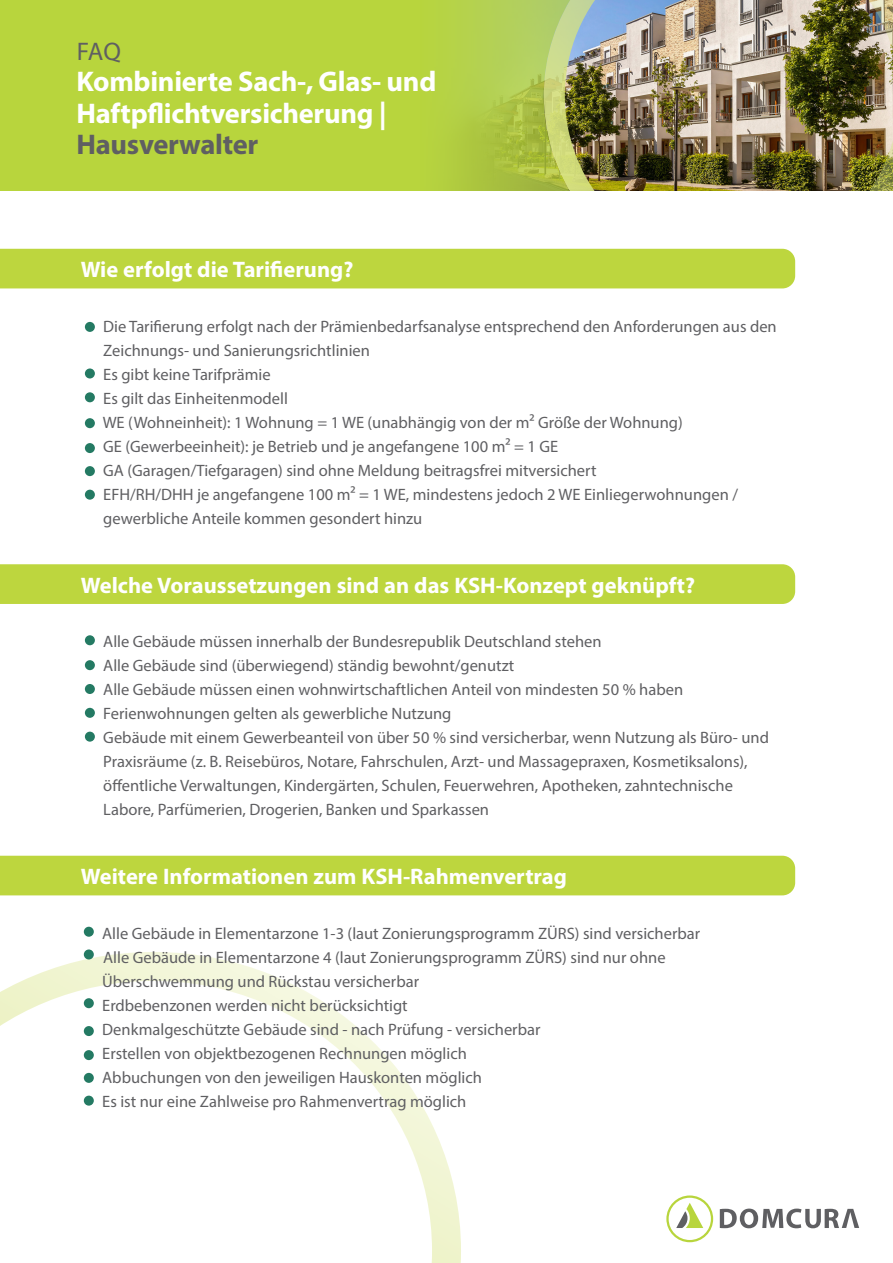
<style>
.page{position:relative;width:893px;height:1263px;background:#fff}
.page>*{position:absolute;margin:0;border:0;box-sizing:border-box;transform-origin:0 0}
.t1{font:700 28.5px "Myriad Pro";letter-spacing:-.01em;color:#fff}
.t2{font:700 28.5px "Myriad Pro";letter-spacing:-.01em;color:#5f5f62}
.t3{font:25.5px "Myriad Pro";color:#5f5f62}
.Copy_bullet{font:700 22.5px "Myriad Pro";color:#fff}
.t4{font:16.5px/24px "Myriad Pro";color:#5f5f62}
</style>
<div class="page">
<svg style="left:0;top:952px;width:461px;height:311px"></svg>
<div style="left:85px;top:322px;width:10px;height:10px;background:#247a63;border-radius:50%"></div>
<svg style="left:666px;top:1195px;width:47px;height:47px"></svg>
<svg style="left:720px;top:1208px;width:139px;height:20px"></svg>
<div style="left:85px;top:368px;width:10px;height:10px;background:#247a63;border-radius:50%"></div>
<div style="left:85px;top:392px;width:10px;height:10px;background:#247a63;border-radius:50%"></div>
<div style="left:85px;top:466px;width:10px;height:10px;background:#247a63;border-radius:50%"></div>
<div style="left:85px;top:418px;width:10px;height:10px;background:#247a63;border-radius:50%"></div>
<div style="left:85px;top:443px;width:10px;height:10px;background:#247a63;border-radius:50%"></div>
<div style="left:85px;top:490px;width:10px;height:10px;background:#247a63;border-radius:50%"></div>
<div style="left:0;top:564px;width:795px;height:40px;background:#bdd63e"></div>
<div style="left:85px;top:635px;width:10px;height:10px;background:#247a63;border-radius:50%"></div>
<div style="left:85px;top:660px;width:10px;height:10px;background:#247a63;border-radius:50%"></div>
<div style="left:85px;top:684px;width:10px;height:10px;background:#247a63;border-radius:50%"></div>
<div style="left:85px;top:708px;width:10px;height:10px;background:#247a63;border-radius:50%"></div>
<div style="left:85px;top:732px;width:10px;height:10px;background:#247a63;border-radius:50%"></div>
<div style="left:0;top:856px;width:795px;height:39px;background:#bdd63e"></div>
<div style="left:84px;top:927px;width:10px;height:10px;background:#247a63;border-radius:50%"></div>
<div style="left:84px;top:949px;width:10px;height:10px;background:#247a63;border-radius:50%"></div>
<div style="left:84px;top:998px;width:10px;height:10px;background:#247a63;border-radius:50%"></div>
<div style="left:84px;top:1050px;width:10px;height:10px;background:#247a63;border-radius:50%"></div>
<div style="left:84px;top:1073px;width:10px;height:10px;background:#247a63;border-radius:50%"></div>
<div style="left:84px;top:1095px;width:10px;height:11px;background:#247a63;border-radius:50%"></div>
<div style="left:84px;top:1026px;width:10px;height:10px;background:#247a63;border-radius:50%"></div>
<img style="left:0;top:0;width:893px;height:191px">
<div style="left:0;top:249px;width:795px;height:39px;background:#bdd63e"></div>
<p class="t3" style="left:77px;top:35px;width:46px">FAQ</p>
<p class="t1" style="left:77px;top:63px;width:361px">Kombinierte Sach-, Glas- und</p>
<p class="t1" style="left:77px;top:95px;width:312px">Haftpflichtversicherung |</p>
<p class="t2" style="left:77px;top:126px;width:183px">Hausverwalter</p>
<p class="Copy_bullet" style="left:81px;top:255px;width:274px">Wie erfolgt die Tarifierung?</p>
<p class="t4" style="left:103px;top:314px;width:675px">Die Tarifierung erfolgt nach der Prämienbedarfsanalyse entsprechend den Anforderungen aus den<br>Zeichnungs- und Sanierungsrichtlinien</p>
<p class="t4" style="left:103px;top:362px;width:169px">Es gibt keine Tarifprämie</p>
<p class="t4" style="left:103px;top:386px;width:186px">Es gilt das Einheitenmodell</p>
<p class="t4" style="left:103px;top:410px;width:582px">WE (Wohneinheit): 1 Wohnung = 1 WE (unabhängig von der m² Größe der Wohnung)</p>
<p class="t4" style="left:103px;top:434px;width:456px">GE (Gewerbeeinheit): je Betrieb und je angefangene 100 m² = 1 GE</p>
<p class="t4" style="left:103px;top:458px;width:495px">GA (Garagen/Tiefgaragen) sind ohne Meldung beitragsfrei mitversichert</p>
<p class="t4" style="left:103px;top:482px;width:636px">EFH/RH/DHH je angefangene 100 m² = 1 WE, mindestens jedoch 2 WE Einliegerwohnungen / gewerbliche Anteile kommen gesondert hinzu</p>
<p class="Copy_bullet" style="left:81px;top:570px;width:616px">Welche Voraussetzungen sind an das KSH-Konzept geknüpft?</p>
<p class="t4" style="left:103px;top:629px;width:500px">Alle Gebäude müssen innerhalb der Bundesrepublik Deutschland stehen</p>
<p class="t4" style="left:103px;top:653px;width:412px">Alle Gebäude sind (überwiegend) ständig bewohnt/genutzt</p>
<p class="t4" style="left:103px;top:677px;width:581px">Alle Gebäude müssen einen wohnwirtschaftlichen Anteil von mindesten 50 % haben</p>
<p class="t4" style="left:103px;top:701px;width:350px">Ferienwohnungen gelten als gewerbliche Nutzung</p>
<p class="t4" style="left:103px;top:725px;width:667px">Gebäude mit einem Gewerbeanteil von über 50 % sind versicherbar, wenn Nutzung als Büro- und Praxisräume (z. B. Reisebüros, Notare, Fahrschulen, Arzt- und Massagepraxen, Kosmetiksalons), öffentliche Verwaltungen, Kindergärten, Schulen, Feuerwehren, Apotheken, zahntechnische Labore, Parfümerien, Drogerien, Banken und Sparkassen</p>
<p class="Copy_bullet" style="left:81px;top:862px;width:488px">Weitere Informationen zum KSH-Rahmenvertrag</p>
<p class="t4" style="left:102px;top:921px;width:599px">Alle Gebäude in Elementarzone 1-3 (laut Zonierungsprogramm ZÜRS) sind versicherbar</p>
<p class="t4" style="left:102px;top:945px;width:565px">Alle Gebäude in Elementarzone 4 (laut Zonierungsprogramm ZÜRS) sind nur ohne<br>Überschwemmung und Rückstau versicherbar</p>
<p class="t4" style="left:102px;top:993px;width:307px">Erdbebenzonen werden nicht berücksichtigt</p>
<p class="t4" style="left:102px;top:1017px;width:440px">Denkmalgeschützte Gebäude sind - nach Prüfung - versicherbar</p>
<p class="t4" style="left:102px;top:1041px;width:366px">Erstellen von objektbezogenen Rechnungen möglich</p>
<p class="t4" style="left:102px;top:1065px;width:381px">Abbuchungen von den jeweiligen Hauskonten möglich</p>
<p class="t4" style="left:102px;top:1089px;width:366px">Es ist nur eine Zahlweise pro Rahmenvertrag möglich</p>
</div>
